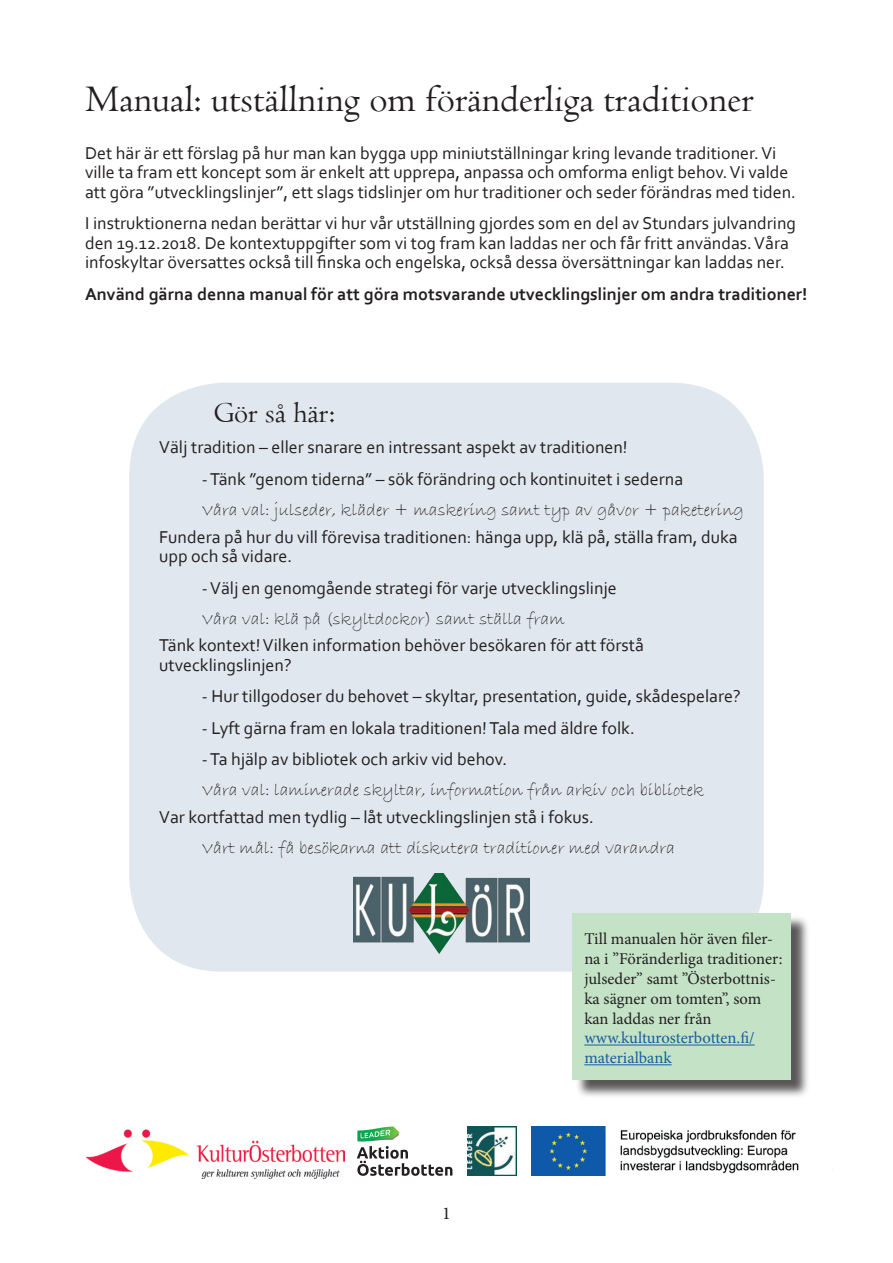
<style>
.page{position:relative;width:893px;height:1263px;background:#fff}
.page>*{position:absolute;margin:0;border:0;box-sizing:border-box;transform-origin:0 0}
.t1{font:39px "Centaur";color:#231f20}
.t2{font:30px "Centaur";color:#231f20}
.t3{font:18px/19.4px "Corbel";color:#231f20}
.t4{font:18px "Bradley Hand ITC";color:#231f20}
.t5{font:700 18px "Corbel";color:#231f20}
.t6{font:18px "Minion Pro";color:#231f20}
.t7{font:16.5px/19.8px "Minion Pro";color:#231f20}
.t8{font:16.5px/19.8px "Minion Pro";color:#175d9e}
</style>
<div class="page">
<div style="left:129px;top:383px;width:635px;height:589px;background:#e0e7ef;border-radius:94px"></div>
<img style="left:354px;top:873px;width:176px;height:80px">
<div style="left:575px;top:915px;width:235px;height:184px;background:#231f20;opacity:.75"></div>
<div style="left:573px;top:913px;width:218px;height:167px;background:#c3e2c6"></div>
<svg style="left:357px;top:1126px;width:95px;height:50px"></svg>
<img style="left:467px;top:1126px;width:50px;height:50px">
<img style="left:531px;top:1126px;width:302px;height:50px">
<img style="left:85px;top:1129px;width:259px;height:49px">
<hr style="left:584px;top:1044px;width:171px;height:1px;background:#175d9e">
<hr style="left:584px;top:1064px;width:88px;height:1px;background:#175d9e">
<h1 class="t1" style="left:85px;top:76px;width:670px">Manual: utställning om föränderliga traditioner</h1>
<p class="t3" style="left:85px;top:143px;width:712px">Det här är ett förslag på hur man kan bygga upp miniutställningar kring levande traditioner. Vi ville ta fram ett koncept som är enkelt att upprepa, anpassa och omforma enligt behov. Vi valde att göra ”utvecklingslinjer”, ett slags tidslinjer om hur traditioner och seder förändras med tiden.</p>
<p class="t3" style="left:85px;top:213px;width:713px">I instruktionerna nedan berättar vi hur vår utställning gjordes som en del av Stundars julvandring den 19.12.2018. De kontextuppgifter som vi tog fram kan laddas ner och får fritt användas. Våra infoskyltar översattes också till finska och engelska, också dessa översättningar kan laddas ner.</p>
<p class="t5" style="left:85px;top:282px;width:724px">Använd gärna denna manual för att göra motsvarande utvecklingslinjer om andra traditioner!</p>
<h2 class="t2" style="left:214px;top:395px;width:123px">Gör så här:</h2>
<p class="t3" style="left:159px;top:437px;width:470px">Välj tradition – eller snarare en intressant aspekt av traditionen!</p>
<p class="t3" style="left:202px;top:469px;width:483px">- Tänk ”genom tiderna” – sök förändring och kontinuitet i sederna</p>
<p class="t4" style="left:202px;top:498px;width:544px">Våra val: julseder, kläder + maskering samt typ av gåvor + paketering</p>
<p class="t3" style="left:159px;top:527px;width:580px">Fundera på hur du vill förevisa traditionen: hänga upp, klä på, ställa fram, duka upp och så vidare.</p>
<p class="t3" style="left:202px;top:577px;width:417px">- Välj en genomgående strategi för varje utvecklingslinje</p>
<p class="t4" style="left:202px;top:607px;width:365px">Våra val: klä på (skyltdockor) samt ställa fram</p>
<p class="t3" style="left:159px;top:635px;width:486px">Tänk kontext! Vilken information behöver besökaren för att förstå utvecklingslinjen?</p>
<p class="t3" style="left:202px;top:686px;width:540px">- Hur tillgodoser du behovet – skyltar, presentation, guide, skådespelare?</p>
<p class="t3" style="left:202px;top:718px;width:435px">- Lyft gärna fram en lokala traditionen! Tala med äldre folk.</p>
<p class="t3" style="left:202px;top:749px;width:307px">- Ta hjälp av bibliotek och arkiv vid behov.</p>
<p class="t4" style="left:202px;top:779px;width:504px">Våra val: laminerade skyltar, information från arkiv och bibliotek</p>
<p class="t3" style="left:159px;top:807px;width:436px">Var kortfattad men tydlig – låt utvecklingslinjen stå i fokus.</p>
<p class="t4" style="left:202px;top:837px;width:475px">Vårt mål: få besökarna att diskutera traditioner med varandra</p>
<p class="t6" style="left:442px;top:1201px;width:10px">1</p>
<p class="t7" style="left:584px;top:929px;width:200px">Till manualen hör även filer&shy;na i ”Föränderliga traditioner: julseder” samt ”Österbottnis&shy;ka sägner om tomten”, som kan laddas ner från</p>
<p class="t8" style="left:584px;top:1028px;width:172px">www.kulturosterbotten.fi/ materialbank</p>
</div>
